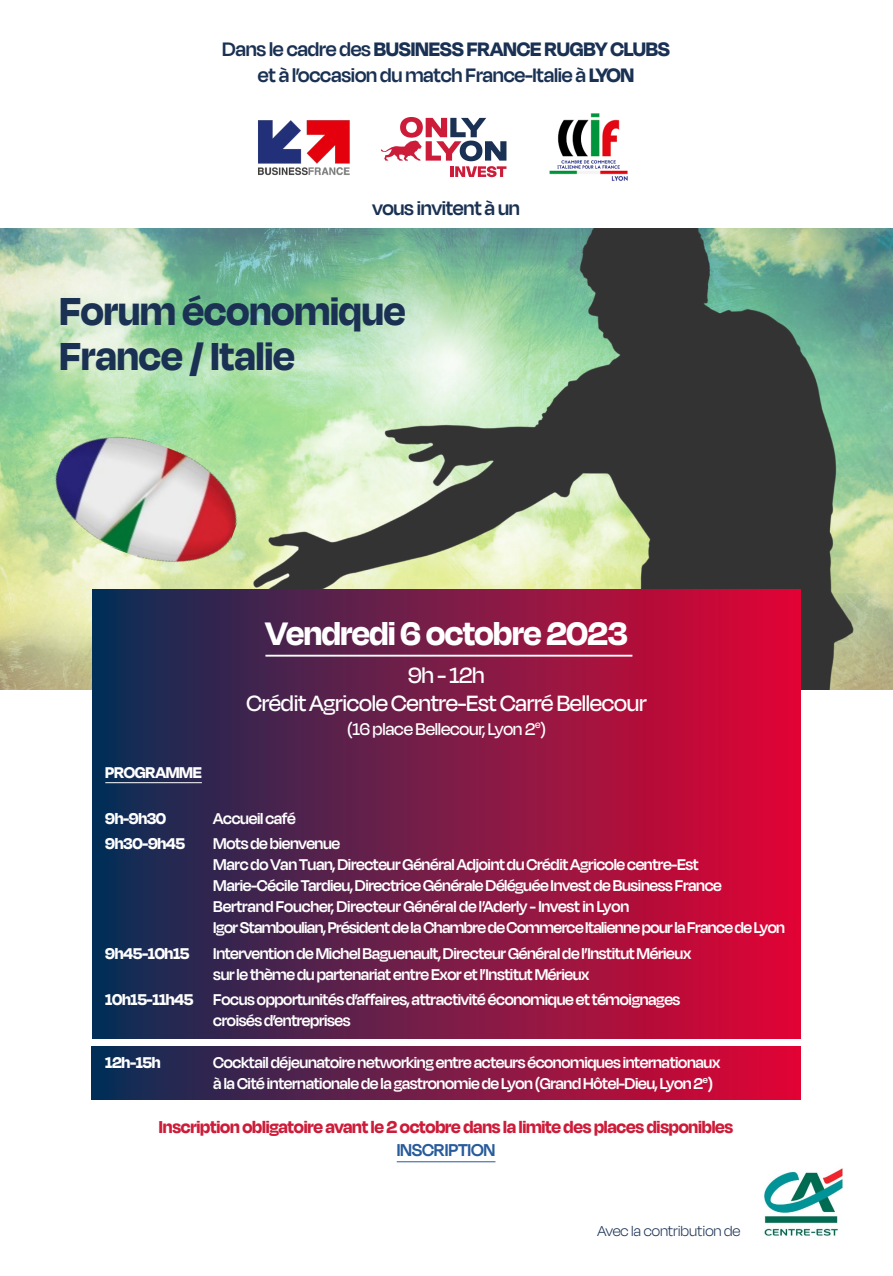
<style>
.page{position:relative;width:893px;height:1276px;background:#fff}
.page>*{position:absolute;margin:0;border:0;box-sizing:border-box;transform-origin:0 0}
.t1{font:700 45px/45px "Degular Display";color:#1a3153}
.t2{font:700 37.5px "Degular Display";letter-spacing:-.01em;color:#fff}
.t3{font:500 25.5px/28.5px "Degular Display";letter-spacing:-.01em;color:#fff;text-align:center}
.t4{font:600 22.5px/25.5px "Degular Display";letter-spacing:-.01em;color:#1a3153;text-align:center}
.t5{font:700 19.8px "Degular Display";letter-spacing:-.01em;color:#cc1c39}
.t6{font:600 19.8px "Degular Display";letter-spacing:-.01em;color:#275b9b}
.t7{font:500 19.5px "Degular Display";letter-spacing:-.01em;color:#fff}
.t8{font:600 18px/21px "Degular Display";letter-spacing:-.02em;color:#fff}
.t9{font:700 18px "Degular Display";letter-spacing:-.02em;color:#fff}
.t10{font:300 16.5px "Degular Display";color:#1a3153}
.s1{font-weight:700}
</style>
<div class="page">
<div style="left:92px;top:1046px;width:709px;height:53px;background:linear-gradient(to right,#0c2f57,#e50534)"></div>
<img style="left:0;top:229px;width:893px;height:460px">
<div style="left:92px;top:590px;width:709px;height:449px;background:linear-gradient(to right,#0d2f57,#e50634)"></div>
<hr style="left:265px;top:655px;width:367px;height:1px;background:#fff">
<hr style="left:105px;top:782px;width:97px;height:1px;background:#fff">
<hr style="left:397px;top:1161px;width:98px;height:1px;background:#275b9b">
<svg style="left:381px;top:117px;width:125px;height:60px"></svg>
<img style="left:258px;top:120px;width:92px;height:56px">
<img style="left:549px;top:113px;width:79px;height:68px">
<img style="left:764px;top:1168px;width:79px;height:68px">
<img style="left:39px;top:415px;width:214px;height:170px">
<p class="t4" style="left:222px;top:36px;width:449px">Dans le cadre des <span class="s1">BUSINESS FRANCE RUGBY CLUBS </span>et à l’occasion du match France-Italie à <span class="s1">LYON</span></p>
<p class="t4" style="left:372px;top:194px;width:149px">vous invitent à un</p>
<h1 class="t1" style="left:60px;top:287px;width:347px">Forum économique<br>France / Italie</h1>
<h2 class="t2" style="left:265px;top:611px;width:364px">Vendredi 6 octobre 2023</h2>
<h3 class="t3" style="left:247px;top:660px;width:401px">9h - 12h<br>Crédit Agricole Centre-Est Carré Bellecour</h3>
<p class="t7" style="left:347px;top:717px;width:200px">(16 place Bellecour, Lyon 2<sup>e</sup>)</p>
<p class="t9" style="left:105px;top:761px;width:98px">PROGRAMME</p>
<p class="t9" style="left:105px;top:807px;width:62px">9h-9h30</p>
<p class="t8" style="left:213px;top:807px;width:84px">Accueil café</p>
<p class="t9" style="left:105px;top:833px;width:81px">9h30-9h45</p>
<p class="t8" style="left:213px;top:832px;width:573px">Mots de bienvenue<br>Marc do Van Tuan, Directeur Général Adjoint du Crédit Agricole centre-Est Marie-Cécile Tardieu, Directrice Générale Déléguée Invest de Business France Bertrand Foucher, Directeur Général de l’Aderly - Invest in Lyon<br>Igor Stamboulian, Président de la Chambre de Commerce Italienne pour la France de Lyon</p>
<p class="t9" style="left:105px;top:942px;width:86px">9h45-10h15</p>
<p class="t8" style="left:213px;top:942px;width:479px">Intervention de Michel Baguenault, Directeur Général de l’Institut Mérieux sur le thème du partenariat entre Exor et l’Institut Mérieux</p>
<p class="t8" style="left:213px;top:988px;width:468px;text-indent:-108px"><span class="s1">10h15-11h45</span> Focus opportunités d’affaires, attractivité économique et témoignages croisés d’entreprises</p>
<p class="t9" style="left:105px;top:1052px;width:57px">12h-15h</p>
<p class="t8" style="left:213px;top:1051px;width:508px">Cocktail déjeunatoire networking entre acteurs économiques internationaux à la Cité internationale de la gastronomie de Lyon (Grand Hôtel-Dieu, Lyon 2<sup>e</sup>)</p>
<p class="t5" style="left:159px;top:1115px;width:576px">Inscription obligatoire avant le 2 octobre dans la limite des places disponibles</p>
<p class="t6" style="left:397px;top:1138px;width:100px">INSCRIPTION</p>
<p class="t10" style="left:597px;top:1221px;width:145px">Avec la contribution de</p>
</div>
